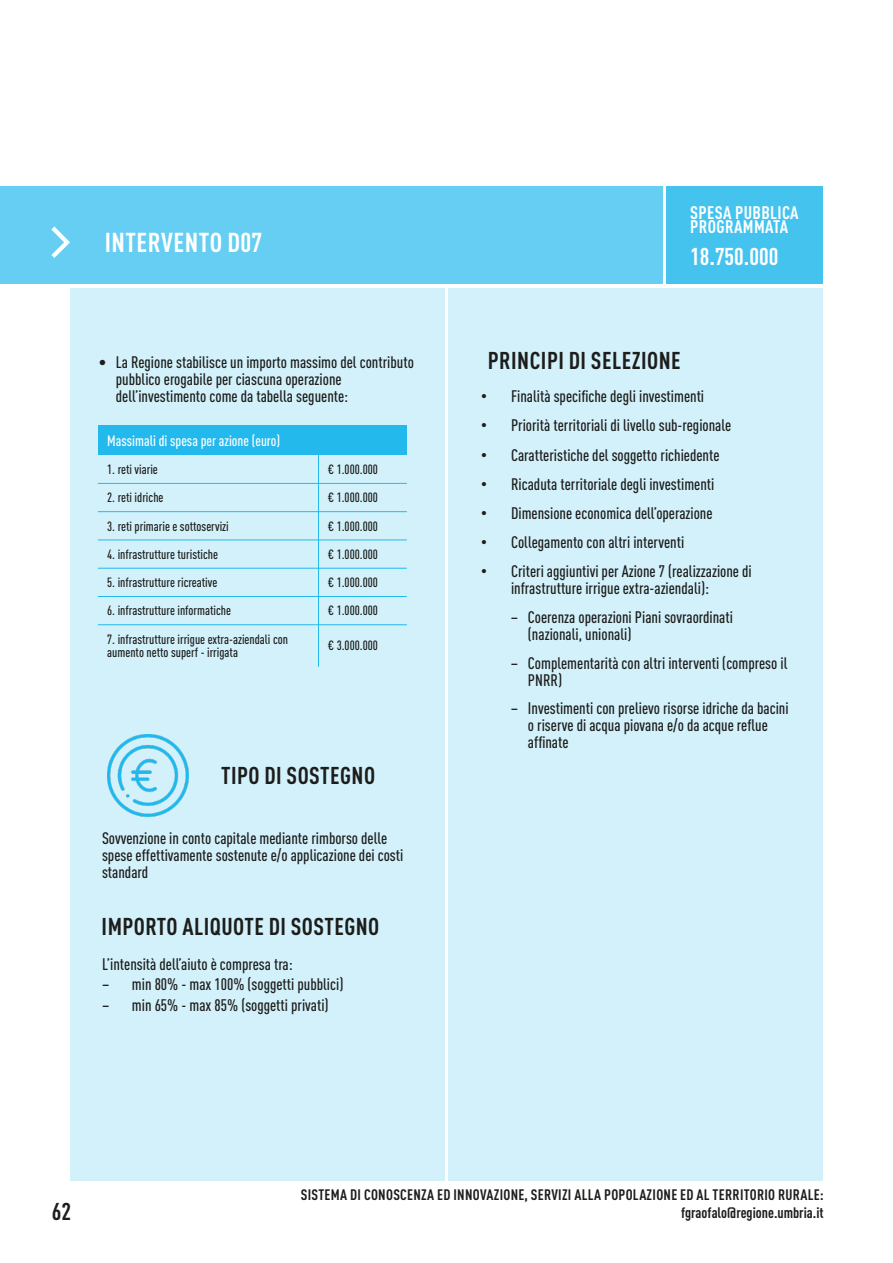
<style>
.page{position:relative;width:893px;height:1263px;background:#fff}
.page>*{position:absolute;margin:0;border:0;box-sizing:border-box;transform-origin:0 0}
.t1{font:700 condensed 27px "DIN Pro";letter-spacing:.02em;color:#fff}
.t2{font:700 condensed 24px "DIN Pro";letter-spacing:.02em;color:#1d1d1b}
.t3{font:700 condensed 24px "DIN Pro";color:#fff}
.t4{font:700 condensed 18px/14.7px "DIN Pro";letter-spacing:.02em;color:#fff}
.t5{font:500 condensed 16.5px/17px "DIN Pro";color:#1d1d1b}
.t6{font:700 condensed 15px/17.4px "DIN Pro";letter-spacing:.02em;color:#1d1d1b;text-align:right}
.t7{font:500 condensed 15px "DIN Pro";color:#fff}
.t8{font:500 condensed 13.35px/13.6px "DIN Pro";color:#1d1d1b}
.s1{font-family:"Arial";font-weight:400;font-stretch:normal}
</style>
<div class="page">
<div style="left:0;top:186px;width:663px;height:98px;background:#66cef2"></div>
<div style="left:70px;top:288px;width:374px;height:893px;background:#d3f1fb"></div>
<div style="left:448px;top:288px;width:375px;height:893px;background:#d3f1fb"></div>
<svg style="left:51px;top:226px;width:19px;height:32px"></svg>
<img style="left:107px;top:735px;width:82px;height:81px">
<div style="left:667px;top:186px;width:156px;height:98px;background:#45c3ef"></div>
<div style="left:98px;top:426px;width:309px;height:29px;background:#24b9ed"></div>
<hr style="left:318px;top:455px;width:1px;height:212px;background:#24b9ed">
<hr style="left:98px;top:483px;width:309px;height:1px;background:#24b9ed">
<hr style="left:98px;top:511px;width:309px;height:1px;background:#24b9ed">
<hr style="left:98px;top:539px;width:309px;height:1px;background:#24b9ed">
<hr style="left:98px;top:568px;width:309px;height:1px;background:#24b9ed">
<hr style="left:98px;top:596px;width:309px;height:1px;background:#24b9ed">
<hr style="left:98px;top:624px;width:309px;height:1px;background:#24b9ed">
<h1 class="t1" style="left:105px;top:233px;width:159px">INTERVENTO D07</h1>
<p class="t5" style="left:116px;top:356px;width:299px;text-indent:-17px">• La Regione stabilisce un importo massimo del contributo pubblico erogabile per ciascuna operazione dell’investimento come da tabella seguente:</p>
<p class="t7" style="left:107px;top:435px;width:174px">Massimali di spesa per azione (euro)</p>
<p class="t8" style="left:107px;top:464px;width:52px">1. reti viarie</p>
<p class="t8" style="left:328px;top:464px;width:51px">€ 1.000.000</p>
<p class="t8" style="left:107px;top:492px;width:58px">2. reti idriche</p>
<p class="t8" style="left:328px;top:492px;width:51px">€ 1.000.000</p>
<p class="t8" style="left:107px;top:520px;width:123px">3. reti primarie e sottoservizi</p>
<p class="t8" style="left:328px;top:520px;width:51px">€ 1.000.000</p>
<p class="t8" style="left:107px;top:548px;width:112px">4. infrastrutture turistiche</p>
<p class="t8" style="left:328px;top:548px;width:51px">€ 1.000.000</p>
<p class="t8" style="left:107px;top:577px;width:112px">5. infrastrutture ricreative</p>
<p class="t8" style="left:328px;top:577px;width:51px">€ 1.000.000</p>
<p class="t8" style="left:107px;top:605px;width:125px">6. infrastrutture informatiche</p>
<p class="t8" style="left:328px;top:605px;width:51px">€ 1.000.000</p>
<p class="t8" style="left:107px;top:633px;width:182px">7. infrastrutture irrigue extra-aziendali con aumento netto superf - irrigata</p>
<p class="t8" style="left:328px;top:640px;width:51px">€ 3.000.000</p>
<h2 class="t2" style="left:221px;top:767px;width:155px">TIPO DI SOSTEGNO</h2>
<p class="t5" style="left:102px;top:832px;width:303px">Sovvenzione in conto capitale mediante rimborso delle spese effettivamente sostenute e/o applicazione dei costi standard</p>
<h2 class="t2" style="left:102px;top:918px;width:279px">IMPORTO ALIQUOTE DI SOSTEGNO</h2>
<p class="t5" style="left:102px;top:957px;width:192px">L’intensità dell’aiuto è compresa tra:</p>
<p class="t5" style="left:102px;top:977px;width:243px">– min 80% - max 100% (soggetti pubblici)</p>
<p class="t5" style="left:102px;top:998px;width:228px">– min 65% - max 85% (soggetti privati)</p>
<p class="t4" style="left:690px;top:207px;width:110px">SPESA PUBBLICA<br>PROGRAMMATA</p>
<h2 class="t3" style="left:690px;top:248px;width:90px">18.750.000</h2>
<h2 class="t2" style="left:488px;top:352px;width:194px">PRINCIPI DI SELEZIONE</h2>
<p class="t5" style="left:481px;top:390px;width:224px"><span class="s1">•</span> Finalità specifiche degli investimenti</p>
<p class="t5" style="left:481px;top:419px;width:252px"><span class="s1">•</span> Priorità territoriali di livello sub-regionale</p>
<p class="t5" style="left:481px;top:448px;width:240px"><span class="s1">•</span> Caratteristiche del soggetto richiedente</p>
<p class="t5" style="left:481px;top:477px;width:235px"><span class="s1">•</span> Ricaduta territoriale degli investimenti</p>
<p class="t5" style="left:481px;top:506px;width:233px"><span class="s1">•</span> Dimensione economica dell’operazione</p>
<p class="t5" style="left:481px;top:535px;width:205px"><span class="s1">•</span> Collegamento con altri interventi</p>
<p class="t5" style="left:511px;top:564px;width:242px;text-indent:-30px"><span class="s1">•</span> Criteri aggiuntivi per Azione 7 (realizzazione di infrastrutture irrigue extra-aziendali):</p>
<p class="t5" style="left:528px;top:610px;width:207px;text-indent:-17px">– Coerenza operazioni Piani sovraordinati (nazionali, unionali)</p>
<p class="t5" style="left:528px;top:656px;width:261px;text-indent:-17px">– Complementarità con altri interventi (compreso il<br>PNRR)</p>
<p class="t5" style="left:528px;top:702px;width:262px;text-indent:-17px">– Investimenti con prelievo risorse idriche da bacini o riserve di acqua piovana e/o da acque reflue affinate</p>
<h2 class="t2" style="left:52px;top:1203px;width:21px">62</h2>
<p class="t6" style="left:301px;top:1187px;width:524px">SISTEMA DI CONOSCENZA ED INNOVAZIONE, SERVIZI ALLA POPOLAZIONE ED AL TERRITORIO RURALE: fgraofalo@regione.umbria.it</p>
</div>
